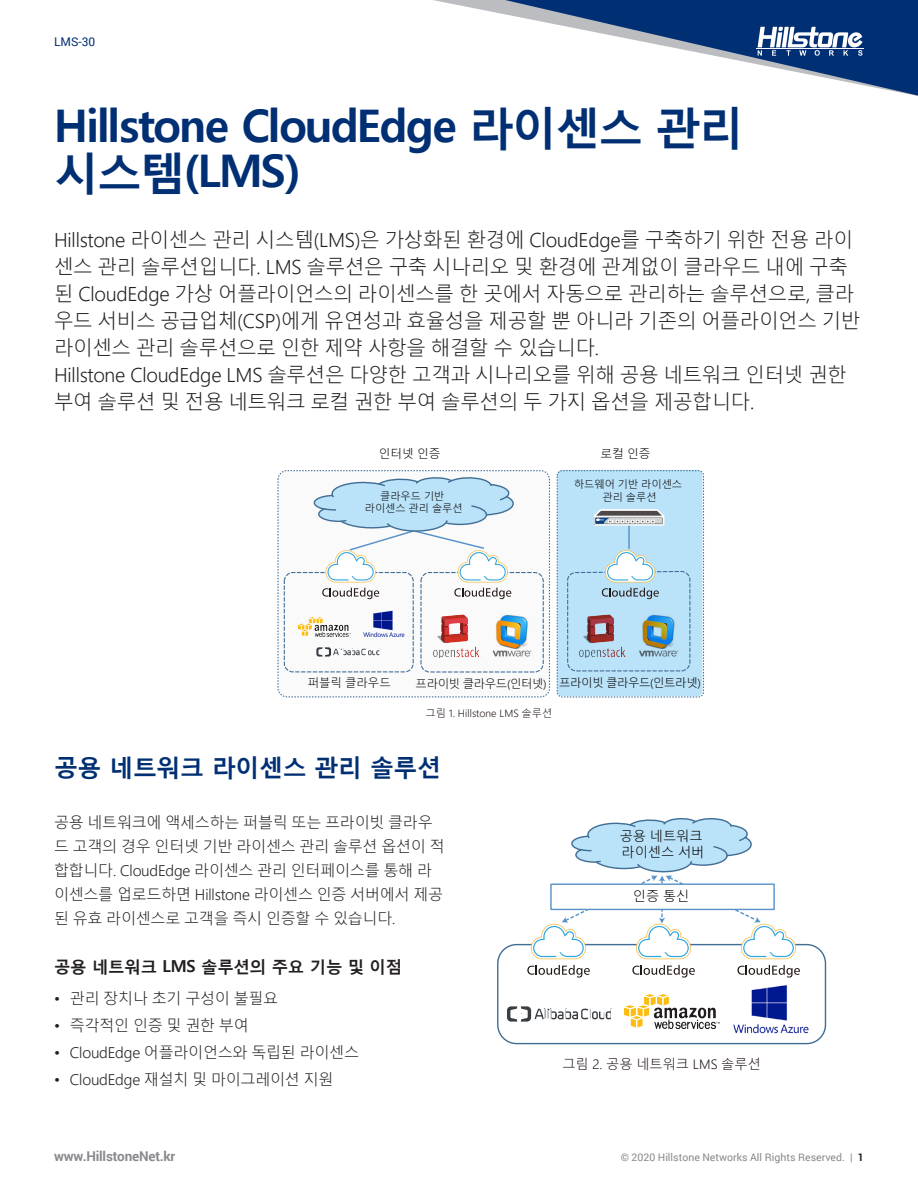
<style>
.page{position:relative;width:918px;height:1188px;background:#fff}
.page>*{position:absolute;margin:0;border:0;box-sizing:border-box;transform-origin:0 0}
.t1{font:700 45px/45px "Malgun Gothic";letter-spacing:-.04em;color:#002f73}
.H4_Text_Subhead{font:700 24px "Malgun Gothic";letter-spacing:-.015em;color:#002f73}
.Pg_1_Intro{font:300 19.5px/27px "Malgun Gothic";letter-spacing:-.015em;color:#231f20}
.H4_Text_Subhead-2{font:700 16.5px "Malgun Gothic";letter-spacing:-.015em;color:#231f20}
.Text__body{font:300 15px/24px "Malgun Gothic";letter-spacing:-.015em;color:#231f20}
.Specifications_Text{font:300 15px "Malgun Gothic";letter-spacing:-.015em;color:#231f20}
.t2{font:700 13.5px "Roboto";letter-spacing:-.015em;color:#8a8a8e}
.t3{font:300 13.2px/15.9px "Malgun Gothic";color:#010000}
.t4{font:300 13.2px "Malgun Gothic";color:#231916}
.t5{font:12px "Roboto";color:#002f73}
.t6{font:300 11.7px "Malgun Gothic";color:#010000}
.t7{font:300 11.4px "Malgun Gothic";letter-spacing:-.03em;color:#010000}
.t8{font:10.5px "Roboto";color:#8a8a8e}
.t9{font:300 10.2px/12.3px "Malgun Gothic";color:#010000;text-align:center}
.t10{font:300 10.2px "Malgun Gothic";color:#231916}
.s1{font-weight:700;color:#231f20}
</style>
<div class="page">
<svg style="left:447px;top:0;width:471px;height:96px"></svg>
<svg style="left:758px;top:27px;width:105px;height:29px"></svg>
<hr style="left:756px;top:49px;width:108px;height:1px;background:#fff">
<div style="left:278px;top:471px;width:271px;height:226px;background:#fafafb;border-radius:9px"></div>
<div style="left:277px;top:470px;width:273px;height:227px;border:1px dashed #416e95;border-radius:9px"></div>
<div style="left:284px;top:572px;width:130px;height:100px;border:1px dashed #416e95;border-radius:9px"></div>
<div style="left:420px;top:572px;width:124px;height:101px;border:1px dashed #416e95;border-radius:9px"></div>
<div style="left:557px;top:470px;width:145px;height:226px;background:#bae2f8;border-radius:5px"></div>
<div style="left:557px;top:470px;width:147px;height:228px;border:1px dashed #416e95;border-radius:5px"></div>
<svg style="left:316px;top:647px;width:64px;height:10px"></svg>
<svg style="left:567px;top:510px;width:124px;height:162px"></svg>
<svg style="left:454px;top:588px;width:57px;height:11px"></svg>
<svg style="left:322px;top:588px;width:57px;height:11px"></svg>
<svg style="left:311px;top:477px;width:206px;height:105px"></svg>
<img style="left:363px;top:611px;width:41px;height:26px">
<img style="left:492px;top:615px;width:40px;height:42px">
<img style="left:433px;top:614px;width:48px;height:44px">
<img style="left:638px;top:614px;width:42px;height:43px">
<img style="left:579px;top:614px;width:50px;height:44px">
<img style="left:298px;top:618px;width:52px;height:19px">
<div style="left:497px;top:944px;width:329px;height:100px;border:1px dashed #416e95;border-radius:19px"></div>
<svg style="left:527px;top:965px;width:63px;height:13px"></svg>
<svg style="left:632px;top:965px;width:63px;height:13px"></svg>
<svg style="left:737px;top:965px;width:63px;height:13px"></svg>
<svg style="left:531px;top:818px;width:265px;height:141px"></svg>
<svg style="left:507px;top:1006px;width:105px;height:16px"></svg>
<img style="left:625px;top:994px;width:94px;height:35px">
<img style="left:733px;top:985px;width:76px;height:49px">
<p class="t5" style="left:54px;top:33px;width:43px">LMS-30</p>
<h1 class="t1" style="left:54px;top:104px;width:692px">Hillstone CloudEdge 라이센스 관리 시스템(LMS)</h1>
<p class="Pg_1_Intro" style="left:54px;top:227px;width:808px">Hillstone 라이센스 관리 시스템(LMS)은 가상화된 환경에 CloudEdge를 구축하기 위한 전용 라이 센스 관리 솔루션입니다. LMS 솔루션은 구축 시나리오 및 환경에 관계없이 클라우드 내에 구축 된 CloudEdge 가상 어플라이언스의 라이센스를 한 곳에서 자동으로 관리하는 솔루션으로, 클라 우드 서비스 공급업체(CSP)에게 유연성과 효율성을 제공할 뿐 아니라 기존의 어플라이언스 기반 라이센스 관리 솔루션으로 인한 제약 사항을 해결할 수 있습니다.</p>
<p class="Pg_1_Intro" style="left:54px;top:362px;width:795px">Hillstone CloudEdge LMS 솔루션은 다양한 고객과 시나리오를 위해 공용 네트워크 인터넷 권한 부여 솔루션 및 전용 네트워크 로컬 권한 부여 솔루션의 두 가지 옵션을 제공합니다.</p>
<p class="t6" style="left:379px;top:447px;width:63px">인터넷 인증</p>
<p class="t6" style="left:600px;top:447px;width:52px">로컬 인증</p>
<p class="t9" style="left:365px;top:490px;width:99px">클라우드 기반 라이센스 관리 솔루션</p>
<p class="t9" style="left:574px;top:479px;width:110px">하드웨어 기반 라이센스 관리 솔루션</p>
<p class="t7" style="left:308px;top:677px;width:85px">퍼블릭 클라우드</p>
<p class="t7" style="left:416px;top:677px;width:133px">프라이빗 클라우드(인터넷)</p>
<p class="t10" style="left:425px;top:707px;width:128px">그림 1. Hillstone LMS 솔루션</p>
<p class="t7" style="left:559px;top:677px;width:143px">프라이빗 클라우드(인트라넷)</p>
<p class="H4_Text_Subhead" style="left:54px;top:752px;width:389px">공용 네트워크 라이센스 관리 솔루션</p>
<p class="Text__body" style="left:54px;top:811px;width:392px">공용 네트워크에 액세스하는 퍼블릭 또는 프라이빗 클라우 드 고객의 경우 인터넷 기반 라이센스 관리 솔루션 옵션이 적 합합니다. CloudEdge 라이센스 관리 인터페이스를 통해 라 이센스를 업로드하면 Hillstone 라이센스 인증 서버에서 제공 된 유효 라이센스로 고객을 즉시 인증할 수 있습니다.</p>
<p class="H4_Text_Subhead-2" style="left:54px;top:956px;width:350px">공용 네트워크 LMS 솔루션의 주요 기능 및 이점</p>
<p class="Specifications_Text" style="left:54px;top:990px;width:226px">• 관리 장치나 초기 구성이 불필요</p>
<p class="Specifications_Text" style="left:54px;top:1017px;width:196px">• 즉각적인 인증 및 권한 부여</p>
<p class="Specifications_Text" style="left:54px;top:1044px;width:307px">• CloudEdge 어플라이언스와 독립된 라이센스</p>
<p class="Specifications_Text" style="left:54px;top:1071px;width:281px">• CloudEdge 재설치 및 마이그레이션 지원</p>
<p class="t3" style="left:620px;top:828px;width:86px">공용 네트워크 라이센스 서버</p>
<p class="t3" style="left:633px;top:888px;width:58px">인증 통신</p>
<p class="t4" style="left:562px;top:1057px;width:200px">그림 2. 공용 네트워크 LMS 솔루션</p>
<p class="t2" style="left:54px;top:1147px;width:123px">www.HillstoneNet.kr</p>
<p class="t8" style="left:621px;top:1150px;width:245px">© 2020 Hillstone Networks All Rights Reserved. | <span class="s1">1</span></p>
</div>
